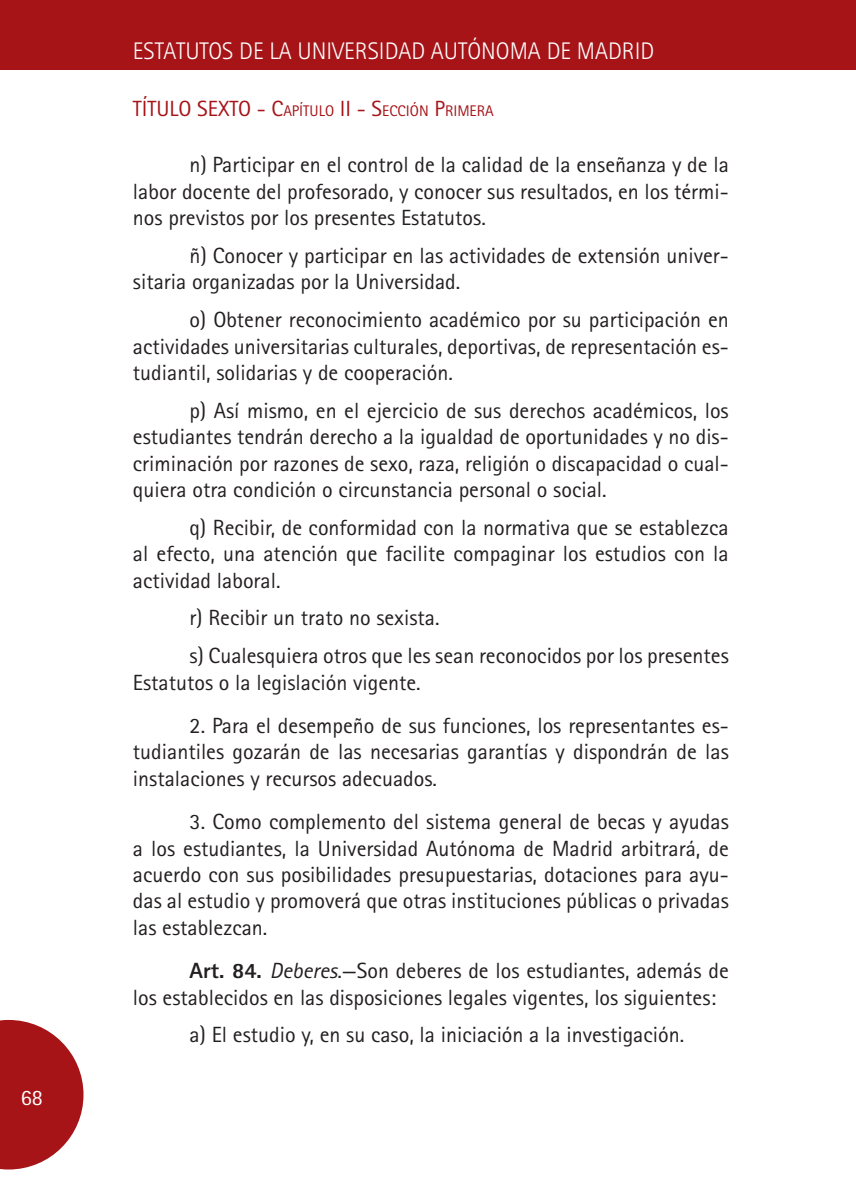
<style>
.page{position:relative;width:856px;height:1196px;background:#fff}
.page>*{position:absolute;margin:0;border:0;box-sizing:border-box;transform-origin:0 0}
.t1{font:300 24px "Rotis Sans Serif";color:#fff}
.a{font:22px/26.4px "Rotis Sans Serif";color:#231f20;text-align:justify}
.Normal_Regular{font:22px/26.4px "Rotis Sans Serif";color:#231f20;text-align:justify}
.t2{font:22px "Rotis Sans Serif";color:#a61418}
.t3{font:22px "Rotis Sans Serif";color:#fff}
.t4{font:15.4px "Rotis Sans Serif";color:#a61418}
.s1{font-size:15.4px}
.s2{font-size:22px}
.s3{font-weight:800}
.s4{font-style:italic}
</style>
<div class="page">
<svg style="left:0;top:1019px;width:83px;height:150px"></svg>
<div style="left:0;top:0;width:855px;height:70px;background:#a61418"></div>
<p class="t3" style="left:21px;top:1084px;width:23px">68</p>
<p class="t1" style="left:133px;top:37px;width:522px">ESTATUTOS DE LA UNIVERSIDAD AUTÓNOMA DE MADRID</p>
<p class="t2" style="left:133px;top:96px;width:159px">TÍTULO SEXTO - C<span class="s1">APÍTULO</span></p>
<p class="t2" style="left:339px;top:96px;width:50px">II - S<span class="s1">ECCI</span></p>
<p class="t4" style="left:409px;top:102px;width:44px">ÓN <span class="s2">P</span>RIMERA</p>
<p class="a" style="left:133px;top:152px;width:597px;text-indent:57px">n) Participar en el control de la calidad de la enseñanza y de la labor docente del profesorado, y conocer sus resultados, en los térmi&shy;nos previstos por los presentes Estatutos.</p>
<p class="a" style="left:133px;top:242px;width:597px;text-indent:57px">ñ) Conocer y participar en las actividades de extensión univer&shy;sitaria organizadas por la Universidad.</p>
<p class="a" style="left:133px;top:306px;width:597px;text-indent:57px">o) Obtener reconocimiento académico por su participación en actividades universitarias culturales, deportivas, de representación es&shy;tudiantil, solidarias y de cooperación.</p>
<p class="a" style="left:133px;top:397px;width:597px;text-indent:57px">p) Así mismo, en el ejercicio de sus derechos académicos, los estudiantes tendrán derecho a la igualdad de oportunidades y no dis&shy;criminación por razones de sexo, raza, religión o discapacidad o cual&shy;quiera otra condición o circunstancia personal o social.</p>
<p class="a" style="left:133px;top:514px;width:597px;text-indent:57px">q) Recibir, de conformidad con la normativa que se establezca al efecto, una atención que facilite compaginar los estudios con la actividad laboral.</p>
<p class="a" style="left:189px;top:604px;width:251px">r) Recibir un trato no sexista.</p>
<p class="a" style="left:133px;top:642px;width:597px;text-indent:57px">s) Cualesquiera otros que les sean reconocidos por los presentes<br>Estatutos o la legislación vigente.</p>
<p class="Normal_Regular" style="left:133px;top:712px;width:597px;text-indent:57px">2. Para el desempeño de sus funciones, los representantes es&shy;tudiantiles gozarán de las necesarias garantías y dispondrán de las instalaciones y recursos adecuados.</p>
<p class="Normal_Regular" style="left:133px;top:808px;width:597px;text-indent:57px">3. Como complemento del sistema general de becas y ayudas a los estudiantes, la Universidad Autónoma de Madrid arbitrará, de acuerdo con sus posibilidades presupuestarias, dotaciones para ayu&shy;das al estudio y promoverá que otras instituciones públicas o privadas las establezcan.</p>
<p class="Normal_Regular" style="left:133px;top:957px;width:597px;text-indent:57px"><span class="s3">Art. 84.</span> <span class="s4">Deberes</span>.—Son deberes de los estudiantes, además de los establecidos en las disposiciones legales vigentes, los siguientes:</p>
<p class="Normal_Regular" style="left:189px;top:1021px;width:496px">a) El estudio y, en su caso, la iniciación a la investigación.</p>
</div>
